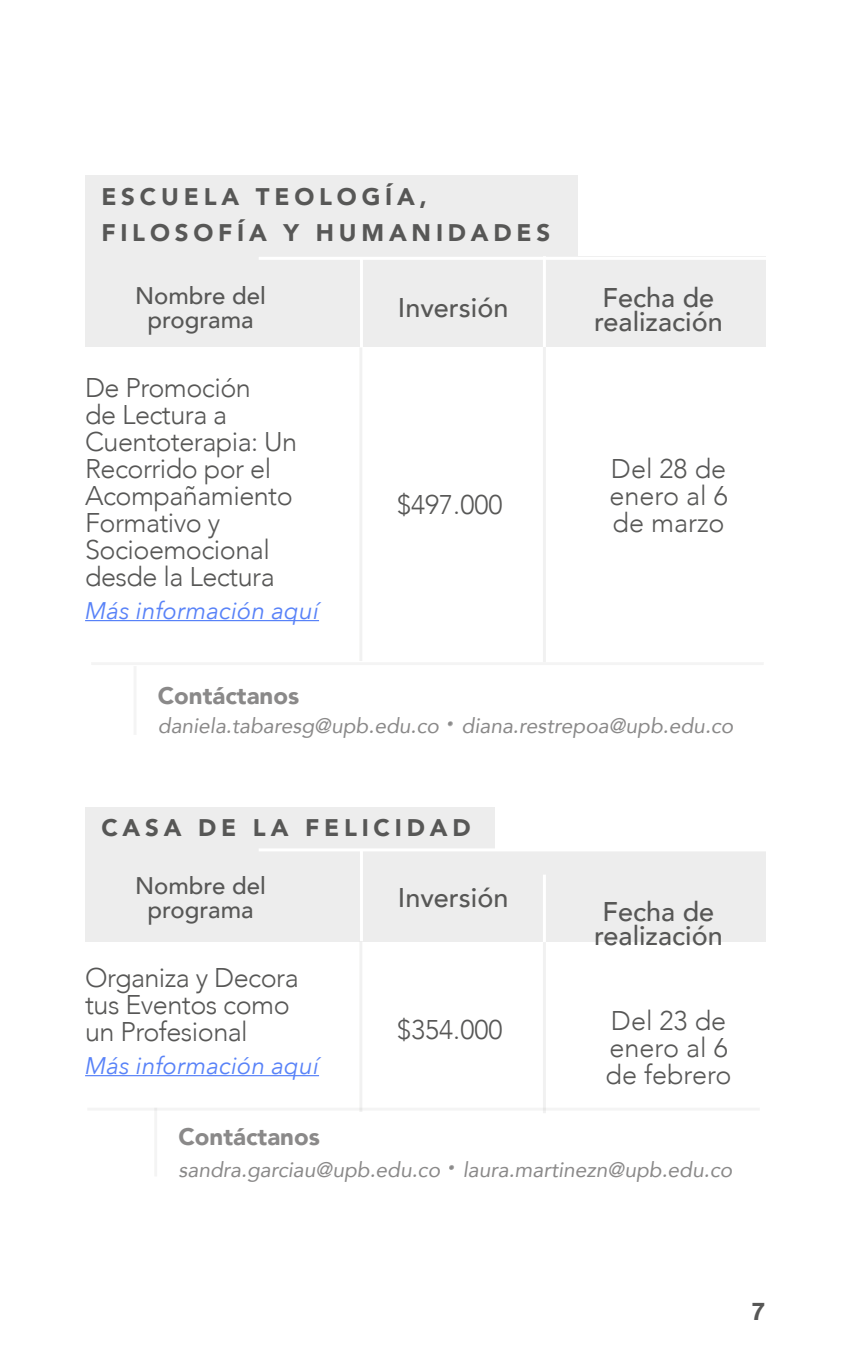
<style>
.page{position:relative;width:851px;height:1361px;background:#fff}
.page>*{position:absolute;margin:0;border:0;box-sizing:border-box;transform-origin:0 0}
.t1{font:300 27px/27px "Avenir";letter-spacing:-.02em;color:#575756}
.t2{font:500 27px/24px "Avenir";color:#575756;text-align:center}
.t3{font:300 27px/27px "Avenir";color:#575756}
.t4{font:900 24px/36px "Avenir";letter-spacing:.2em;color:#575756}
.t5{font:italic 24px "Avenir Next";color:#5882f8}
.t6{font:500 24px/24px "Avenir";color:#575756;text-align:center}
.t7{font:900 24px "Avenir";color:#8a8989}
.t8{font:600 24px "Flama";color:#575756}
.t9{font:italic 21px "Avenir";color:#8a8989}
.s1{font-size:30px;color:#b8b8b8}
</style>
<div class="page">
<div style="left:85px;top:175px;width:492px;height:82px;background:#ededed"></div>
<div style="left:85px;top:257px;width:680px;height:90px;background:#ededed"></div>
<hr style="left:259px;top:257px;width:541px;height:3px;background:#fff">
<hr style="left:360px;top:258px;width:3px;height:91px;background:#fff">
<hr style="left:543px;top:256px;width:3px;height:92px;background:#fff">
<hr style="left:85px;top:620px;width:234px;height:1px;background:#5882f8">
<hr style="left:359px;top:347px;width:3px;height:314px;background:#1e1e1c">
<hr style="left:543px;top:347px;width:3px;height:315px;background:#1e1e1c">
<hr style="left:91px;top:662px;width:672px;height:3px;background:#1e1e1c">
<div style="left:85px;top:807px;width:409px;height:44px;background:#ededed"></div>
<div style="left:85px;top:851px;width:680px;height:90px;background:#ededed"></div>
<hr style="left:259px;top:848px;width:541px;height:3px;background:#fff">
<hr style="left:360px;top:850px;width:3px;height:91px;background:#fff">
<hr style="left:543px;top:874px;width:3px;height:92px;background:#fff">
<hr style="left:85px;top:1075px;width:234px;height:1px;background:#5882f8">
<hr style="left:359px;top:941px;width:3px;height:171px;background:#1e1e1c">
<hr style="left:543px;top:942px;width:3px;height:171px;background:#1e1e1c">
<hr style="left:87px;top:1107px;width:672px;height:3px;background:#1e1e1c">
<hr style="left:154px;top:1107px;width:3px;height:69px;background:#1e1e1c">
<hr style="left:133px;top:666px;width:3px;height:69px;background:#1e1e1c">
<p class="t4" style="left:101px;top:178px;width:450px">ESCUELA TEOLOGÍA,<br>FILOSOFÍA Y HUMANIDADES</p>
<p class="t6" style="left:135px;top:282px;width:132px">Nombre del programa</p>
<p class="t2" style="left:398px;top:294px;width:112px">Inversión</p>
<p class="t2" style="left:594px;top:284px;width:130px">Fecha de realización</p>
<p class="t1" style="left:85px;top:374px;width:213px">De Promoción<br>de Lectura a<br>Cuentoterapia: Un<br>Recorrido por el<br>Acompañamiento<br>Formativo y<br>Socioemocional desde la Lectura</p>
<p class="t5" style="left:85px;top:590px;width:235px">Más información aquí</p>
<p class="t7" style="left:158px;top:674px;width:143px">Contáctanos</p>
<p class="t1" style="left:397px;top:491px;width:107px">$497.000</p>
<p class="t1" style="left:609px;top:455px;width:120px;text-align:justify">Del 28 de enero al 6 de marzo</p>
<p class="t9" style="left:158px;top:713px;width:577px">daniela.tabaresg@upb.edu.co <span class="s1">·</span> diana.restrepoa@upb.edu.co</p>
<p class="t4" style="left:101px;top:808px;width:371px">CASA DE LA FELICIDAD</p>
<p class="t6" style="left:135px;top:872px;width:132px">Nombre del programa</p>
<p class="t2" style="left:398px;top:883px;width:112px">Inversión</p>
<p class="t2" style="left:594px;top:898px;width:130px">Fecha de realización</p>
<p class="t1" style="left:85px;top:964px;width:215px">Organiza y Decora tus Eventos como un Profesional</p>
<p class="t5" style="left:85px;top:1045px;width:235px">Más información aquí</p>
<p class="t7" style="left:178px;top:1116px;width:143px">Contáctanos</p>
<p class="t1" style="left:397px;top:1016px;width:107px">$354.000</p>
<p class="t3" style="left:605px;top:1007px;width:128px">Del 23 de enero al 6 de febrero</p>
<p class="t9" style="left:178px;top:1156px;width:555px">sandra.garciau@upb.edu.co <span class="s1">·</span> laura.martinezn@upb.edu.co</p>
<p class="t8" style="left:751px;top:1294px;width:15px">7</p>
</div>
